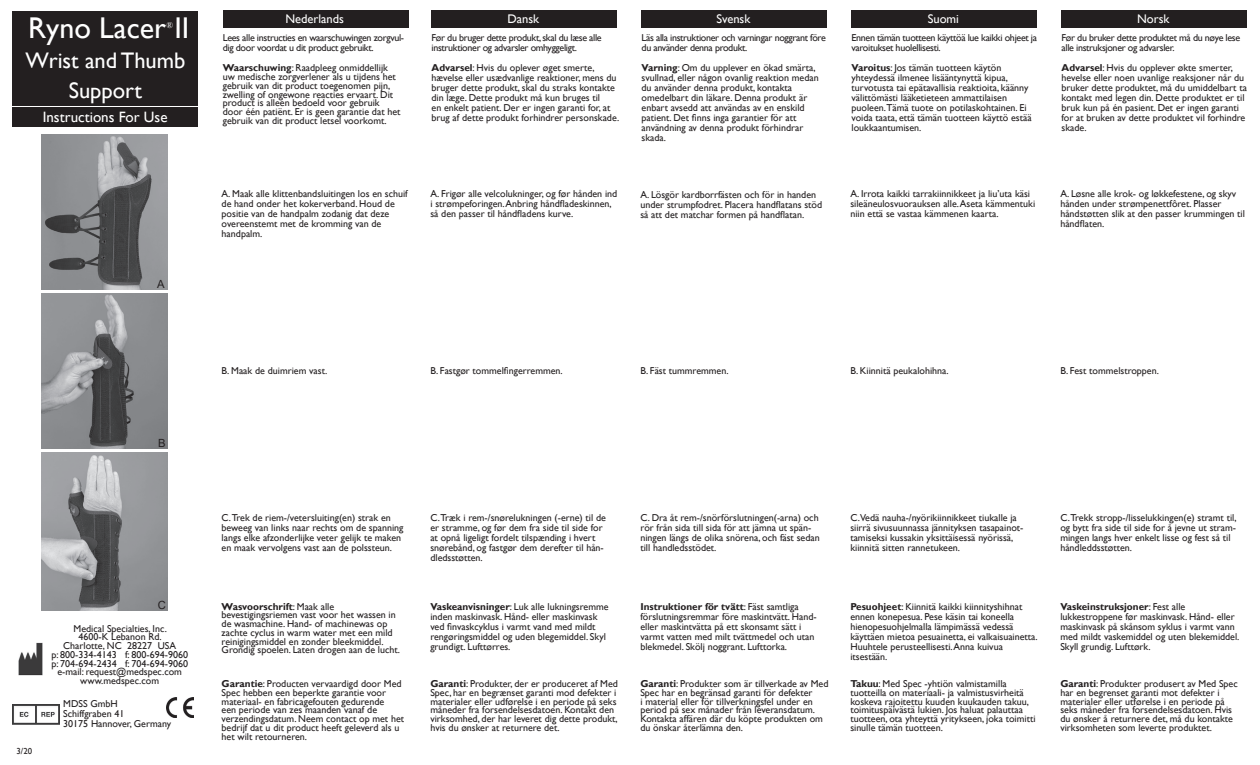
<style>
.page{position:relative;width:1260px;height:765px;background:#fff}
.page>*{position:absolute;margin:0;border:0;box-sizing:border-box;transform-origin:0 0}
.t1{font:30px "Gill Sans";color:#fff}
.t2{font:22.5px/30px "Gill Sans";color:#fff;text-align:center}
.t3{font:15px "Gill Sans";color:#fff}
.t4{font:12.5px "Gill Sans";color:#fff}
.t5{font:11.25px "Arial";color:#231f20}
.t6{font:10px/10px "Gill Sans";color:#231f20}
.t7{font:10px/10px "Gill Sans";letter-spacing:-.03em;color:#231f20}
.t8{font:8.75px "Gill Sans";color:#231f20}
.t9{font:8.75px "Times New Roman";color:#fff}
.s1{font-weight:700}
</style>
<div class="page">
<img style="left:167px;top:698px;width:26px;height:19px">
<img style="left:13px;top:705px;width:46px;height:19px">
<div style="left:12px;top:11px;width:186px;height:95px;background:#231f20"></div>
<div style="left:12px;top:107px;width:186px;height:20px;background:#231f20"></div>
<img style="left:18px;top:643px;width:24px;height:33px">
<div style="left:223px;top:11px;width:186px;height:17px;background:#231f20"></div>
<div style="left:432px;top:11px;width:185px;height:17px;background:#231f20"></div>
<div style="left:642px;top:11px;width:185px;height:17px;background:#231f20"></div>
<div style="left:852px;top:11px;width:185px;height:17px;background:#231f20"></div>
<div style="left:1062px;top:11px;width:185px;height:17px;background:#231f20"></div>
<img style="left:42px;top:135px;width:125px;height:155px">
<img style="left:42px;top:294px;width:125px;height:154px">
<img style="left:42px;top:453px;width:125px;height:157px">
<p class="t1" style="left:28px;top:11px;width:163px">Ryno Lacer II</p>
<p class="t2" style="left:25px;top:46px;width:162px">Wrist and Thumb<br>Support</p>
<p class="t9" style="left:166px;top:19px;width:8px">®</p>
<p class="t3" style="left:43px;top:108px;width:126px">Instructions For Use</p>
<p class="t5" style="left:157px;top:277px;width:9px">A</p>
<p class="t5" style="left:158px;top:435px;width:9px">B</p>
<p class="t5" style="left:158px;top:597px;width:10px">C</p>
<p class="t6" style="left:74px;top:623px;width:95px">Medical Specialties, Inc.</p>
<p class="t6" style="left:79px;top:632px;width:85px">4600-K Lebanon Rd.</p>
<p class="t6" style="left:63px;top:641px;width:114px">Charlotte, NC 28227 USA</p>
<p class="t6" style="left:51px;top:650px;width:138px">p: 800-334-4143 f: 800-694-9060</p>
<p class="t6" style="left:51px;top:658px;width:138px">p: 704-694-2434 f: 704-694-9060</p>
<p class="t6" style="left:57px;top:667px;width:126px">e-mail: request@medspec.com</p>
<p class="t6" style="left:80px;top:676px;width:80px">www.medspec.com</p>
<p class="t8" style="left:17px;top:746px;width:17px">3/20</p>
<p class="t6" style="left:63px;top:698px;width:56px">MDSS GmbH</p>
<p class="t6" style="left:63px;top:708px;width:63px">Schiffgraben 41</p>
<p class="t6" style="left:63px;top:718px;width:109px">30175 Hannover, Germany</p>
<p class="t4" style="left:285px;top:11px;width:60px">Nederlands</p>
<p class="t4" style="left:508px;top:11px;width:33px">Dansk</p>
<p class="t4" style="left:716px;top:11px;width:35px">Svensk</p>
<p class="t4" style="left:928px;top:11px;width:33px">Suomi</p>
<p class="t4" style="left:1137px;top:11px;width:34px">Norsk</p>
<p class="t7" style="left:223px;top:32px;width:183px">Lees alle instructies en waarschuwingen zorgvul&shy;dig door voordat u dit product gebruikt.</p>
<p class="t7" style="left:432px;top:32px;width:172px">Før du bruger dette produkt, skal du læse alle instruktioner og advarsler omhyggeligt.</p>
<p class="t7" style="left:642px;top:32px;width:186px">Läs alla instruktioner och varningar noggrant före du använder denna produkt.</p>
<p class="t7" style="left:852px;top:32px;width:187px">Ennen tämän tuotteen käyttöä lue kaikki ohjeet ja varoitukset huolellisesti.</p>
<p class="t7" style="left:1062px;top:32px;width:180px">Før du bruker dette produktet må du nøye lese alle instruksjoner og advarsler.</p>
<p class="t6" style="left:223px;top:64px;width:179px;line-height:8.8px"><span class="s1">Waarschuwing</span>: Raadpleeg onmiddellijk uw medische zorgverlener als u tijdens het gebruik van dit product toegenomen pijn, zwelling of ongewone reacties ervaart. Dit product is alleen bedoeld voor gebruik door één patiënt. Er is geen garantie dat het gebruik van dit product letsel voorkomt.</p>
<p class="t6" style="left:432px;top:63px;width:189px"><span class="s1">Advarsel</span>: Hvis du oplever øget smerte, hævelse eller usædvanlige reaktioner, mens du bruger dette produkt, skal du straks kontakte din læge. Dette produkt må kun bruges til<br>en enkelt patient. Der er ingen garanti for, at brug af dette produkt forhindrer personskade.</p>
<p class="t6" style="left:642px;top:63px;width:179px"><span class="s1">Varning</span>: Om du upplever en ökad smärta, svullnad, eller någon ovanlig reaktion medan du använder denna produkt, kontakta omedelbart din läkare. Denna produkt är enbart avsedd att användas av en enskild patient. Det finns inga garantier för att användning av denna produkt förhindrar skada.</p>
<p class="t6" style="left:852px;top:63px;width:182px"><span class="s1">Varoitus</span>: Jos tämän tuotteen käytön yhteydessä ilmenee lisääntynyttä kipua, turvotusta tai epätavallisia reaktioita, käänny välittömästi lääketieteen ammattilaisen puoleen.Tämä tuote on potilaskohtainen. Ei voida taata, että tämän tuotteen käyttö estää loukkaantumisen.</p>
<p class="t6" style="left:1062px;top:63px;width:187px"><span class="s1">Advarsel</span>: Hvis du opplever økte smerter, hevelse eller noen uvanlige reaksjoner når du bruker dette produktet, må du umiddelbart ta kontakt med legen din. Dette produktet er til bruk kun på én pasient. Det er ingen garanti for at bruken av dette produktet vil forhindre skade.</p>
<p class="t6" style="left:222px;top:189px;width:188px">A. Maak alle klittenbandsluitingen los en schuif de hand onder het kokerverband. Houd de positie van de handpalm zodanig dat deze overeenstemt met de kromming van de handpalm.</p>
<p class="t6" style="left:430px;top:189px;width:189px">A. Frigør alle velcolukninger, og før hånden ind i strømpeforingen. Anbring håndfladeskinnen, så den passer til håndfladens kurve.</p>
<p class="t6" style="left:640px;top:190px;width:183px">A. Lösgör kardborrfästen och för in handen under strumpfodret. Placera handflatans stöd så att det matchar formen på handflatan.</p>
<p class="t6" style="left:850px;top:189px;width:186px">A. Irrota kaikki tarrakiinnikkeet ja liu’uta käsi sileäneulosvuorauksen alle. Aseta kämmentuki niin että se vastaa kämmenen kaarta.</p>
<p class="t6" style="left:1060px;top:189px;width:186px">A. Løsne alle krok- og løkkefestene, og skyv hånden under strømpenettfôret. Plasser håndstøtten slik at den passer krummingen til håndflaten.</p>
<p class="t6" style="left:222px;top:366px;width:107px">B. Maak de duimriem vast.</p>
<p class="t6" style="left:430px;top:366px;width:134px">B. Fastgør tommelfingerremmen.</p>
<p class="t6" style="left:640px;top:366px;width:90px">B. Fäst tummremmen.</p>
<p class="t6" style="left:850px;top:366px;width:100px">B. Kiinnitä peukalohihna.</p>
<p class="t6" style="left:1060px;top:366px;width:100px">B. Fest tommelstroppen.</p>
<p class="t6" style="left:222px;top:513px;width:183px">C.Trek de riem-/vetersluiting(en) strak en beweeg van links naar rechts om de spanning langs elke afzonderlijke veter gelijk te maken en maak vervolgens vast aan de polssteun.</p>
<p class="t6" style="left:222px;top:602px;width:180px;line-height:8.8px"><span class="s1">Wasvoorschrift</span>: Maak alle bevestigingsriemen vast voor het wassen in de wasmachine. Hand- of machinewas op zachte cyclus in warm water met een mild reinigingsmiddel en zonder bleekmiddel.<br>Grondig spoelen. Laten drogen aan de lucht.</p>
<p class="t6" style="left:222px;top:679px;width:184px;line-height:8.8px"><span class="s1">Garantie</span>: Producten vervaardigd door Med Spec hebben een beperkte garantie voor materiaal- en fabricagefouten gedurende<br>een periode van zes maanden vanaf de verzendingsdatum. Neem contact op met het bedrijf dat u dit product heeft geleverd als u het wilt retourneren.</p>
<p class="t6" style="left:430px;top:513px;width:177px">C.Træk i rem-/snørelukningen (-erne) til de er stramme, og før dem fra side til side for at opnå ligeligt fordelt tilspænding i hvert snørebånd, og fastgør dem derefter til hån&shy;dledsstøtten.</p>
<p class="t6" style="left:430px;top:601px;width:180px"><span class="s1">Vaskeanvisninger</span>: Luk alle lukningsremme inden maskinvask. Hånd- eller maskinvask ved finvaskcyklus i varmt vand med mildt rengøringsmiddel og uden blegemiddel. Skyl grundigt. Lufttørres.</p>
<p class="t6" style="left:430px;top:679px;width:189px;line-height:8.8px"><span class="s1">Garanti</span>: Produkter, der er produceret af Med Spec, har en begrænset garanti mod defekter i materialer eller udførelse i en periode på seks måneder fra forsendelsesdatoen. Kontakt den virksomhed, der har leveret dig dette produkt, hvis du ønsker at returnere det.</p>
<p class="t6" style="left:640px;top:513px;width:181px">C. Dra åt rem-/snörförslutningen(-arna) och rör från sida till sida för att jämna ut spän&shy;ningen längs de olika snörena, och fäst sedan till handledsstödet.</p>
<p class="t6" style="left:640px;top:601px;width:178px"><span class="s1">Instruktioner för tvätt</span>: Fäst samtliga förslutningsremmar före maskintvätt. Hand&shy;eller maskintvätta på ett skonsamt sätt i varmt vatten med milt tvättmedel och utan blekmedel. Skölj noggrant. Lufttorka.</p>
<p class="t6" style="left:640px;top:679px;width:190px;line-height:8.8px"><span class="s1">Garanti</span>: Produkter som är tillverkade av Med Spec har en begränsad garanti för defekter<br>i material eller för tillverkningsfel under en period på sex månader från leveransdatum.<br>Kontakta affären där du köpte produkten om du önskar återlämna den.</p>
<p class="t6" style="left:850px;top:513px;width:175px">C.Vedä nauha-/nyörikiinnikkeet tiukalle ja siirrä sivusuunnassa jännityksen tasapainot&shy;tamiseksi kussakin yksittäisessä nyörissä, kiinnitä sitten rannetukeen.</p>
<p class="t6" style="left:850px;top:601px;width:189px"><span class="s1">Pesuohjeet</span>: Kiinnitä kaikki kiinnityshihnat ennen konepesua. Pese käsin tai koneella hienopesuohjelmalla lämpimässä vedessä käyttäen mietoa pesuainetta, ei valkaisuainetta.<br>Huuhtele perusteellisesti. Anna kuivua itsestään.</p>
<p class="t6" style="left:850px;top:679px;width:187px;line-height:8.8px"><span class="s1">Takuu</span>: Med Spec -yhtiön valmistamilla tuotteilla on materiaali- ja valmistusvirheitä koskeva rajoitettu kuuden kuukauden takuu, toimituspäivästä lukien. Jos haluat palauttaa tuotteen, ota yhteyttä yritykseen, joka toimitti sinulle tämän tuotteen.</p>
<p class="t6" style="left:1060px;top:513px;width:178px">C.Trekk stropp-/lisselukkingen(e) stramt til, og bytt fra side til side for å jevne ut stram&shy;mingen langs hver enkelt lisse og fest så til håndleddsstøtten.</p>
<p class="t6" style="left:1060px;top:601px;width:181px"><span class="s1">Vaskeinstruksjoner</span>: Fest alle lukkestroppene før maskinvask. Hånd- eller maskinvask på skånsom syklus i varmt vann med mildt vaskemiddel og uten blekemiddel.<br>Skyll grundig. Lufttørk.</p>
<p class="t6" style="left:1060px;top:679px;width:179px;line-height:8.8px"><span class="s1">Garanti</span>: Produkter produsert av Med Spec har en begrenset garanti mot defekter i materialer eller utførelse i en periode på seks måneder fra forsendelsesdatoen. Hvis du ønsker å returnere det, må du kontakte virksomheten som leverte produktet.</p>
</div>
